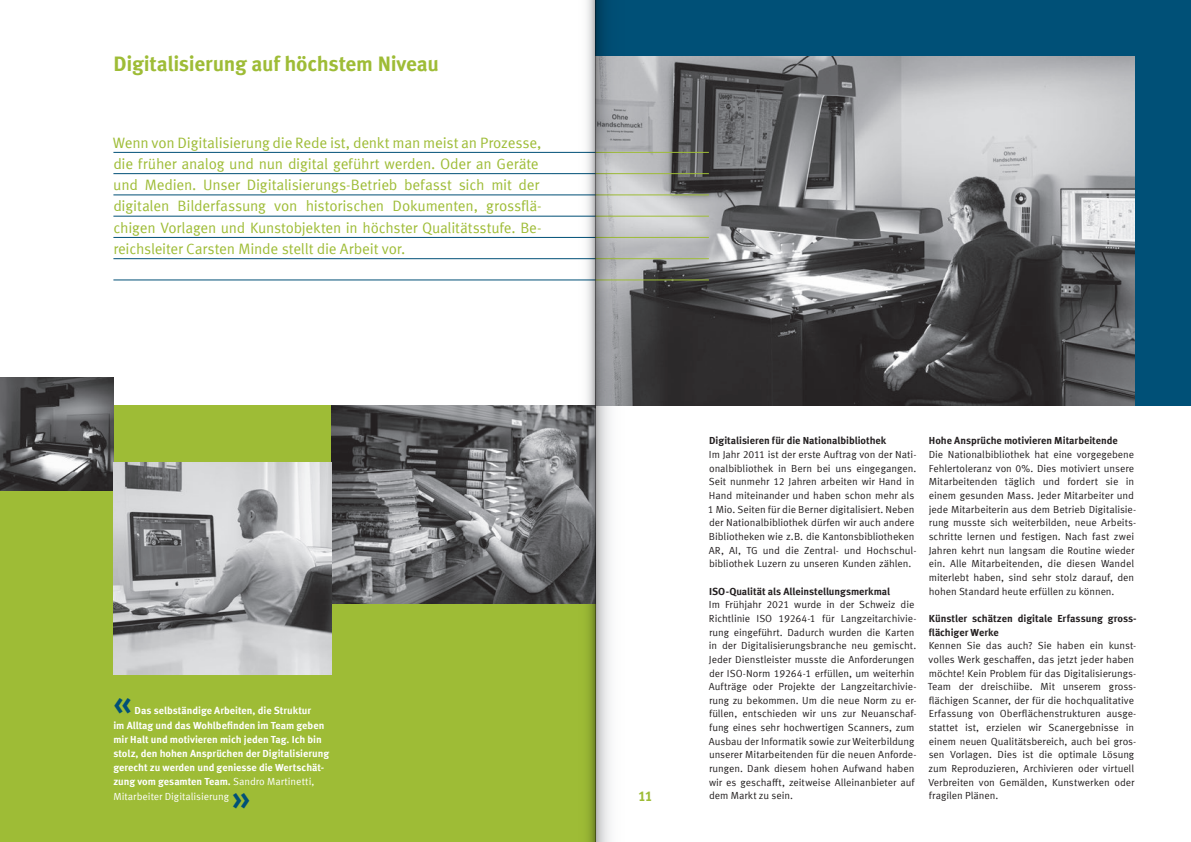
<style>
.page{position:relative;width:1191px;height:842px;background:#fff}
.page>*{position:absolute;margin:0;border:0;box-sizing:border-box;transform-origin:0 0}
.t1{font:700 33px "Meta Offc";color:#005077}
.t2{font:700 21px "Meta Offc";letter-spacing:-.015em;color:#9ebc36}
.t3{font:15px/21.3px "Meta Offc Norm";letter-spacing:-.015em;color:#9ebc36}
.t4{font:700 14px "Meta Offc";color:#9ebc36}
.t5{font:10.2px/13.7px "Meta Offc Norm";letter-spacing:-.005em;color:#231f20}
.t6{font:700 10.2px/14.2px "Meta Offc";letter-spacing:-.005em;color:#fff}
.t7{font:700 10.2px/13.6px "Meta Offc";letter-spacing:-.005em;color:#231f20}
.t8{font:10.2px "Meta Offc Norm";letter-spacing:-.005em;color:#fff}
.s1{font-family:"Meta Offc Norm";font-weight:400}
</style>
<div class="page">
<div style="left:595px;top:0;width:596px;height:405px;background:#005077"></div>
<div style="left:0;top:405px;width:595px;height:437px;background:#9ebc36"></div>
<img style="left:0;top:377px;width:113px;height:113px">
<img style="left:666px;top:57px;width:468px;height:348px">
<img style="left:332px;top:405px;width:221px;height:199px">
<img style="left:113px;top:462px;width:219px;height:213px">
<hr style="left:113px;top:152px;width:482px;height:1px;background:#005077">
<hr style="left:595px;top:152px;width:114px;height:1px;background:#9ebc36">
<hr style="left:113px;top:173px;width:482px;height:1px;background:#005077">
<hr style="left:595px;top:173px;width:114px;height:1px;background:#9ebc36">
<hr style="left:113px;top:195px;width:482px;height:1px;background:#005077">
<hr style="left:595px;top:195px;width:114px;height:1px;background:#9ebc36">
<hr style="left:113px;top:216px;width:482px;height:1px;background:#005077">
<hr style="left:595px;top:216px;width:114px;height:1px;background:#9ebc36">
<hr style="left:113px;top:237px;width:482px;height:1px;background:#005077">
<hr style="left:595px;top:237px;width:114px;height:1px;background:#9ebc36">
<hr style="left:113px;top:258px;width:482px;height:1px;background:#005077">
<hr style="left:595px;top:258px;width:114px;height:1px;background:#9ebc36">
<hr style="left:113px;top:280px;width:482px;height:1px;background:#005077">
<hr style="left:595px;top:280px;width:114px;height:1px;background:#9ebc36">
<svg style="left:595px;top:0;width:71px;height:842px"></svg>
<svg style="left:553px;top:0;width:42px;height:842px"></svg>
<h2 class="t2" style="left:113px;top:52px;width:327px">Digitalisierung auf höchstem Niveau</h2>
<p class="t3" style="left:113px;top:132px;width:430px">Wenn von Digitalisierung die Rede ist, denkt man meist an Prozesse, die früher analog und nun digital geführt werden. Oder an Geräte und Medien. Unser Digitalisierungs-Betrieb befasst sich mit der digitalen Bilderfassung von historischen Dokumenten, grossflä&shy;chigen Vorlagen und Kunstobjekten in höchster Qualitätsstufe. Be&shy;reichsleiter Carsten Minde stellt die Arbeit vor.</p>
<h1 class="t1" style="left:113px;top:683px;width:20px">«</h1>
<p class="t6" style="left:113px;top:704px;width:217px;text-indent:21px">Das selbständige Arbeiten, die Struktur<br>im Alltag und das Wohlbefinden im Team geben mir Halt und motivieren mich jeden Tag. Ich bin stolz, den hohen Ansprüchen der Digitalisierung gerecht zu werden und geniesse die Wertschät&shy;zung vom gesamten Team. <span class="s1">Sandro Martinetti,</span></p>
<p class="t8" style="left:113px;top:790px;width:117px">Mitarbeiter Digitalisierung</p>
<h1 class="t1" style="left:232px;top:777px;width:20px">»</h1>
<h3 class="t4" style="left:638px;top:788px;width:16px">11</h3>
<p class="t7" style="left:709px;top:434px;width:178px">Digitalisieren für die Nationalbibliothek</p>
<p class="t5" style="left:708px;top:448px;width:210px">Im Jahr 2011 ist der erste Auftrag von der Nati&shy;onalbibliothek in Bern bei uns eingegangen.<br>Seit nunmehr 12 Jahren arbeiten wir Hand in Hand miteinander und haben schon mehr als 1 Mio. Seiten für die Berner digitalisiert. Neben der Nationalbibliothek dürfen wir auch andere Bibliotheken wie z.B. die Kantonsbibliotheken AR, AI, TG und die Zentral- und Hochschul&shy;bibliothek Luzern zu unseren Kunden zählen.</p>
<p class="t7" style="left:709px;top:584px;width:182px">ISO-Qualität als Alleinstellungsmerkmal</p>
<p class="t5" style="left:709px;top:598px;width:209px">Im Frühjahr 2021 wurde in der Schweiz die Richtlinie ISO 19264-1 für Langzeitarchivie&shy;rung eingeführt. Dadurch wurden die Karten in der Digitalisierungsbranche neu gemischt.<br>Jeder Dienstleister musste die Anforderungen der ISO-Norm 19264-1 erfüllen, um weiterhin Aufträge oder Projekte der Langzeitarchivie&shy;rung zu bekommen. Um die neue Norm zu er&shy;füllen, entschieden wir uns zur Neuanschaf&shy;fung eines sehr hochwertigen Scanners, zum Ausbau der Informatik sowie zur Weiterbildung unserer Mitarbeitenden für die neuen Anforde&shy;rungen. Dank diesem hohen Aufwand haben wir es geschafft, zeitweise Alleinanbieter auf dem Markt zu sein.</p>
<p class="t7" style="left:929px;top:434px;width:190px">Hohe Ansprüche motivieren Mitarbeitende</p>
<p class="t5" style="left:928px;top:448px;width:209px">Die Nationalbibliothek hat eine vorgegebene Fehlertoleranz von 0%. Dies motiviert unsere Mitarbeitenden täglich und fordert sie in einem gesunden Mass. Jeder Mitarbeiter und jede Mitarbeiterin aus dem Betrieb Digitalisie&shy;rung musste sich weiterbilden, neue Arbeits&shy;schritte lernen und festigen. Nach fast zwei Jahren kehrt nun langsam die Routine wieder ein. Alle Mitarbeitenden, die diesen Wandel miterlebt haben, sind sehr stolz darauf, den hohen Standard heute erfüllen zu können.</p>
<p class="t7" style="left:929px;top:612px;width:208px">Künstler schätzen digitale Erfassung gross&shy;flächiger Werke</p>
<p class="t5" style="left:928px;top:639px;width:210px">Kennen Sie das auch? Sie haben ein kunst&shy;volles Werk geschaffen, das jetzt jeder haben möchte! Kein Problem für das Digitalisierungs-Team der dreischiibe. Mit unserem gross&shy;flächigen Scanner, der für die hochqualitative Erfassung von Oberflächenstrukturen ausge&shy;stattet ist, erzielen wir Scanergebnisse in einem neuen Qualitätsbereich, auch bei gros&shy;sen Vorlagen. Dies ist die optimale Lösung zum Reproduzieren, Archivieren oder virtuell Verbreiten von Gemälden, Kunstwerken oder fragilen Plänen.</p>
</div>
